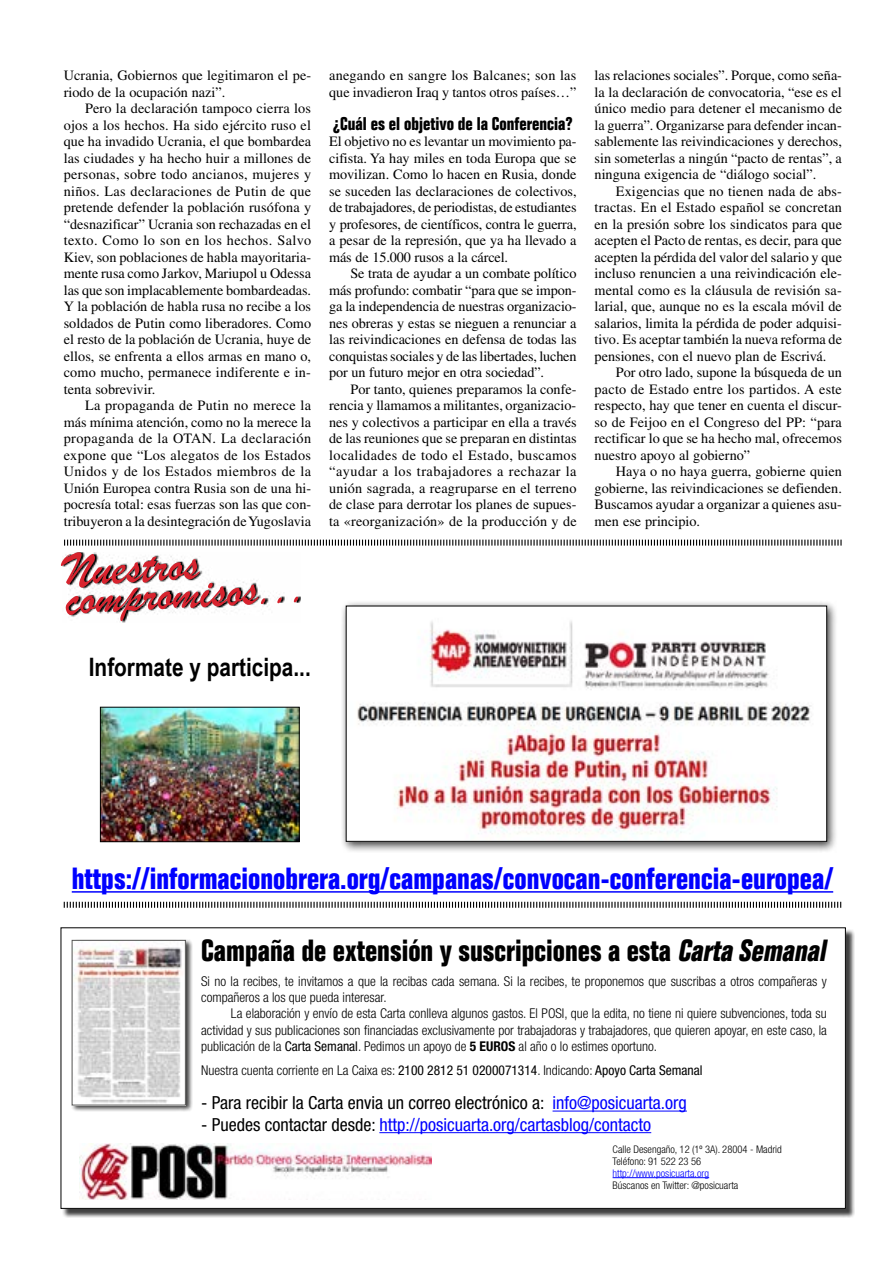
<style>
.page{position:relative;width:893px;height:1263px;background:#fff}
.page>*{position:absolute;margin:0;border:0;box-sizing:border-box;transform-origin:0 0}
.t1{font:49.5px "Brush Script";color:#d7232e}
.t2{font:700 condensed 30px "Folio Std";color:#00f}
.t3{font:700 condensed 30px "Folio Std";color:#000}
.t4{font:700 25.35px "Arial Narrow";color:#000}
.t5{font:condensed 18px "Helvetica Neue LT Std";color:#000}
.t6{font:condensed 18px "Helvetica Neue LT Std";color:#00f}
.t7{font:700 condensed 18px "Folio Std";color:#000}
.t8{font:14.25px/16.5px "Times LT Std";color:#000;text-align:justify}
.t9{font:300 condensed 13.5px/16.2px "Helvetica Neue LT Std";color:#000}
.t10{font:300 condensed 10.5px/12px "Helvetica Neue LT Std";color:#000}
.t11{font:300 condensed 10.5px "Helvetica Neue LT Std";color:#0002ff}
.s1{font-style:italic}
.s2{font-weight:400}
.s3{font-weight:700}
.s4{color:#0002ff}
.s5{color:#000}
</style>
<div class="page">
<div style="left:63px;top:929px;width:792px;height:288px;background:#000;opacity:.75"></div>
<div style="left:61px;top:928px;width:784px;height:280px;background:#fff"></div>
<div style="left:71px;top:939px;width:122px;height:173px;background:#000;opacity:.75"></div>
<img style="left:74px;top:942px;width:110px;height:161px">
<div style="left:72px;top:940px;width:114px;height:165px;border:1px solid #575756"></div>
<hr style="left:613px;top:1177px;width:96px;height:1px;background:#0002ff">
<hr style="left:553px;top:1110px;width:134px;height:1px;background:#0002ff">
<hr style="left:379px;top:1132px;width:272px;height:1px;background:#00f">
<img style="left:79px;top:1143px;width:353px;height:57px">
<svg style="left:64px;top:539px;width:778px;height:7px"></svg>
<svg style="left:63px;top:901px;width:779px;height:7px"></svg>
<svg style="left:63px;top:552px;width:238px;height:70px"></svg>
<div style="left:341px;top:601px;width:496px;height:252px;background:#000;opacity:.75"></div>
<img style="left:348px;top:608px;width:477px;height:232px">
<div style="left:346px;top:606px;width:481px;height:236px;border:1px solid #000"></div>
<hr style="left:72px;top:891px;width:761px;height:2px;background:#00f">
<img style="left:102px;top:709px;width:196px;height:131px">
<div style="left:100px;top:707px;width:200px;height:135px;border:1px solid #000"></div>
<p class="t8" style="left:64px;top:67px;width:249px">Ucrania, Gobiernos que legitimaron el pe&shy;riodo de la ocupación nazi”.</p>
<p class="t8" style="left:64px;top:100px;width:249px;text-indent:21px">Pero la declaración tampoco cierra los ojos a los hechos. Ha sido ejército ruso el que ha invadido Ucrania, el que bombardea las ciudades y ha hecho huir a millones de personas, sobre todo ancianos, mujeres y niños. Las declaraciones de Putin de que pretende defender la población rusófona y “desnazificar” Ucrania son rechazadas en el texto. Como lo son en los hechos. Salvo Kiev, son poblaciones de habla mayoritaria&shy;mente rusa como Jarkov, Mariupol u Odessa las que son implacablemente bombardeadas.<br>Y la población de habla rusa no recibe a los soldados de Putin como liberadores. Como el resto de la población de Ucrania, huye de ellos, se enfrenta a ellos armas en mano o, como mucho, permanece indiferente e in&shy;tenta sobrevivir.</p>
<p class="t8" style="left:64px;top:397px;width:249px;text-indent:21px">La propaganda de Putin no merece la más mínima atención, como no la merece la propaganda de la OTAN. La declaración expone que “Los alegatos de los Estados Unidos y de los Estados miembros de la Unión Europea contra Rusia son de una hi&shy;pocresía total: esas fuerzas son las que con&shy;tribuyeron a la desintegración de Yugoslavia</p>
<h1 class="t1" style="left:62px;top:538px;width:137px;rotate:-3deg">Nuestros</h1>
<h1 class="t1" style="left:63px;top:566px;width:243px;rotate:-3deg">compromisos...</h1>
<h3 class="t4" style="left:89px;top:648px;width:223px">Informate y participa...</h3>
<p class="t8" style="left:329px;top:67px;width:249px">anegando en sangre los Balcanes; son las que invadieron Iraq y tantos otros países…”</p>
<p class="t7" style="left:333px;top:113px;width:241px">¿Cuál es el objetivo de la Conferencia?</p>
<p class="t8" style="left:329px;top:133px;width:249px">El objetivo no es levantar un movimiento pa&shy;cifista. Ya hay miles en toda Europa que se movilizan. Como lo hacen en Rusia, donde se suceden las declaraciones de colectivos, de trabajadores, de periodistas, de estudiantes y profesores, de científicos, contra le guerra, a pesar de la represión, que ya ha llevado a más de 15.000 rusos a la cárcel.</p>
<p class="t8" style="left:329px;top:265px;width:249px;text-indent:21px">Se trata de ayudar a un combate político más profundo: combatir “para que se impon&shy;ga la independencia de nuestras organizacio&shy;nes obreras y estas se nieguen a renunciar a las reivindicaciones en defensa de todas las conquistas sociales y de las libertades, luchen por un futuro mejor en otra sociedad”.</p>
<p class="t8" style="left:329px;top:381px;width:249px;text-indent:21px">Por tanto, quienes preparamos la confe&shy;rencia y llamamos a militantes, organizacio&shy;nes y colectivos a participar en ella a través de las reuniones que se preparan en distintas localidades de todo el Estado, buscamos “ayudar a los trabajadores a rechazar la unión sagrada, a reagruparse en el terreno de clase para derrotar los planes de supues&shy;ta «reorganización» de la producción y de</p>
<p class="t8" style="left:595px;top:67px;width:249px">las relaciones sociales”. Porque, como seña&shy;la la declaración de convocatoria, “ese es el único medio para detener el mecanismo de la guerra”. Organizarse para defender incan&shy;sablemente las reivindicaciones y derechos, sin someterlas a ningún “pacto de rentas”, a ninguna exigencia de “diálogo social”.</p>
<p class="t8" style="left:595px;top:183px;width:249px;text-indent:21px">Exigencias que no tienen nada de abs&shy;tractas. En el Estado español se concretan en la presión sobre los sindicatos para que acepten el Pacto de rentas, es decir, para que acepten la pérdida del valor del salario y que incluso renuncien a una reivindicación ele&shy;mental como es la cláusula de revisión sa&shy;larial, que, aunque no es la escala móvil de salarios, limita la pérdida de poder adquisi&shy;tivo. Es aceptar también la nueva reforma de pensiones, con el nuevo plan de Escrivá.</p>
<p class="t8" style="left:595px;top:364px;width:249px;text-indent:21px">Por otro lado, supone la búsqueda de un pacto de Estado entre los partidos. A este respecto, hay que tener en cuenta el discur&shy;so de Feijoo en el Congreso del PP: “para rectificar lo que se ha hecho mal, ofrecemos nuestro apoyo al gobierno”</p>
<p class="t8" style="left:595px;top:463px;width:249px;text-indent:21px">Haya o no haya guerra, gobierne quien gobierne, las reivindicaciones se defienden.<br>Buscamos ayudar a organizar a quienes asu&shy;men ese principio.</p>
<h2 class="t2" style="left:72px;top:862px;width:763px">https://informacionobrera.org/campanas/convocan-conferencia-europea/</h2>
<h2 class="t3" style="left:201px;top:934px;width:632px">Campaña de extensión y suscripciones a esta <span class="s1">Carta Semanal</span></h2>
<p class="t9" style="left:201px;top:973px;width:627px">Si no la recibes, te invitamos a que la recibas cada semana. Si la recibes, te proponemos que suscribas a otros compañeras y compañeros a los que pueda interesar.</p>
<p class="t9" style="left:201px;top:1005px;width:627px;text-align:justify;text-indent:30px">La elaboración y envío de esta Carta conlleva algunos gastos. El POSI, que la edita, no tiene ni quiere subvenciones, toda su actividad y sus publicaciones son financiadas exclusivamente por trabajadoras y trabajadores, que quieren apoyar, en este caso, la publicación de la <span class="s2">Carta Semanal</span>. Pedimos un apoyo de <span class="s3">5 EUROS</span> al año o lo estimes oportuno.</p>
<p class="t9" style="left:201px;top:1062px;width:503px">Nuestra cuenta corriente en La Caixa es: <span class="s2">2100 2812 51 0200071314</span>. Indicando: <span class="s2">Apoyo Carta Semanal</span></p>
<p class="t5" style="left:201px;top:1092px;width:487px">- Para recibir la Carta envia un correo electrónico a: <span class="s4">info@posicuarta.org</span></p>
<p class="t6" style="left:201px;top:1114px;width:452px"><span class="s5">- Puedes contactar desde:</span> http://posicuarta.org/cartasblog/contacto</p>
<p class="t10" style="left:613px;top:1143px;width:171px">Calle Desengaño, 12 (1º 3A). 28004 - Madrid<br>Teléfono: 91 522 23 56</p>
<p class="t11" style="left:613px;top:1167px;width:98px">http://www.posicuarta.org</p>
<p class="t10" style="left:613px;top:1179px;width:127px">Búscanos en Twitter: @posicuarta</p>
</div>
